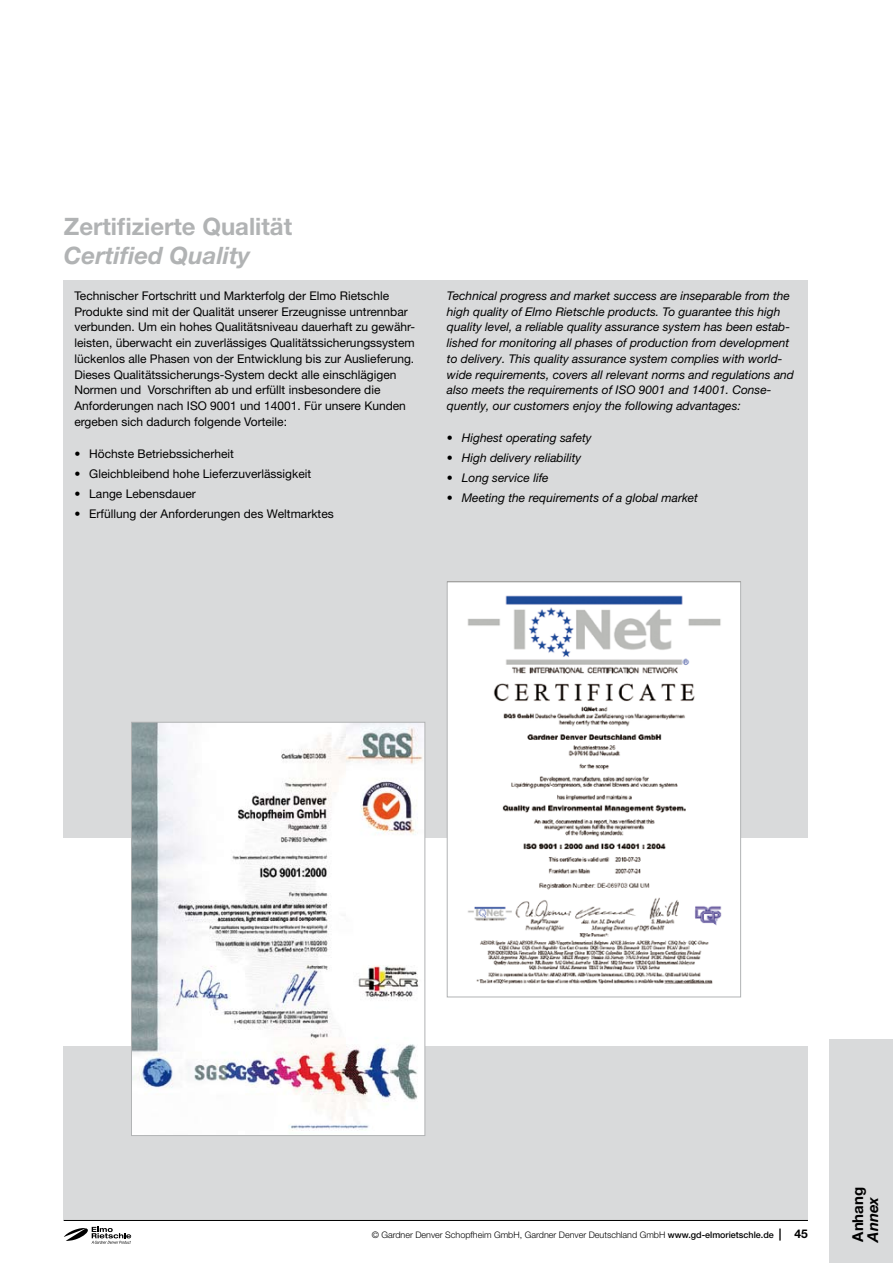
<style>
.page{position:relative;width:893px;height:1263px;background:#fff}
.page>*{position:absolute;margin:0;border:0;box-sizing:border-box;transform-origin:0 0}
.t1{font:700 24px "Helvetica Neue LT Pro";color:#b1b3b4}
.t2{font:italic 700 24px "Helvetica Neue LT Pro";color:#b1b3b4}
.t3{font:700 15px "Helvetica Neue LT Pro";color:#000}
.t4{font:italic 700 15px "Helvetica Neue LT Pro";color:#000}
.t5{font:12px/15.8px "Helvetica Neue LT Pro";color:#000}
.t6{font:italic 12px/15.8px "Helvetica Neue LT Pro";color:#000}
.t7{font:300 9px "Helvetica Neue LT Pro";color:#000}
.s1{font-weight:500}
.s2{font-weight:700;font-size:12px}
</style>
<div class="page">
<div style="left:64px;top:281px;width:744px;height:557px;background:#d9dadb"></div>
<div style="left:64px;top:1046px;width:744px;height:174px;background:#d9dadb"></div>
<img style="left:133px;top:724px;width:290px;height:410px">
<div style="left:131px;top:722px;width:294px;height:414px;border:1px solid #b1b3b4"></div>
<img style="left:449px;top:584px;width:290px;height:400px">
<div style="left:447px;top:582px;width:294px;height:415px;border:1px solid #b1b3b4"></div>
<div style="left:829px;top:1040px;width:64px;height:223px;background:#d9dadb"></div>
<hr style="left:64px;top:1220px;width:744px;height:1px;background:#000">
<svg style="left:64px;top:1227px;width:67px;height:17px"></svg>
<h1 class="t1" style="left:64px;top:211px;width:230px">Zertifizierte Qualität</h1>
<h1 class="t2" style="left:64px;top:240px;width:188px">Certified Quality</h1>
<p class="t5" style="left:74px;top:288px;width:342px">Technischer Fortschritt und Markterfolg der Elmo Rietschle Produkte sind mit der Qualität unserer Erzeugnisse untrennbar verbunden. Um ein hohes Qualitätsniveau dauerhaft zu gewähr&shy;leisten, überwacht ein zuverlässiges Qualitätssicherungssystem lückenlos alle Phasen von der Entwicklung bis zur Auslieferung.<br>Dieses Qualitätssicherungs-System deckt alle einschlägigen Normen und Vorschriften ab und erfüllt insbesondere die Anforderungen nach ISO 9001 und 14001. Für unsere Kunden ergeben sich dadurch folgende Vorteile:</p>
<p class="t5" style="left:74px;top:446px;width:161px">• Höchste Betriebssicherheit</p>
<p class="t5" style="left:74px;top:466px;width:238px">• Gleichbleibend hohe Lieferzuverlässigkeit</p>
<p class="t5" style="left:74px;top:486px;width:123px">• Lange Lebensdauer</p>
<p class="t5" style="left:74px;top:506px;width:261px">• Erfüllung der Anforderungen des Weltmarktes</p>
<p class="t6" style="left:447px;top:287px;width:349px">Technical progress and market success are inseparable from the high quality of Elmo Rietschle products. To guarantee this high quality level, a reliable quality assurance system has been estab&shy;lished for monitoring all phases of production from development to delivery. This quality assurance system complies with world&shy;wide requirements, covers all relevant norms and regulations and also meets the requirements of ISO 9001 and 14001. Conse&shy;quently, our customers enjoy the following advantages:</p>
<p class="t6" style="left:447px;top:430px;width:146px">• Highest operating safety</p>
<p class="t6" style="left:447px;top:450px;width:136px">• High delivery reliability</p>
<p class="t6" style="left:447px;top:470px;width:103px">• Long service life</p>
<p class="t6" style="left:447px;top:490px;width:253px">• Meeting the requirements of a global market</p>
<p class="t7" style="left:372px;top:1230px;width:438px">© Gardner Denver Schopfheim GmbH, Gardner Denver Deutschland GmbH <span class="s1">www.gd-elmorietschle.de</span> <span class="s2">| 45</span></p>
<p class="t3" style="left:849px;top:1242px;width:56px;rotate:-90deg">Anhang</p>
<p class="t4" style="left:864px;top:1242px;width:48px;rotate:-90deg">Annex</p>
</div>
